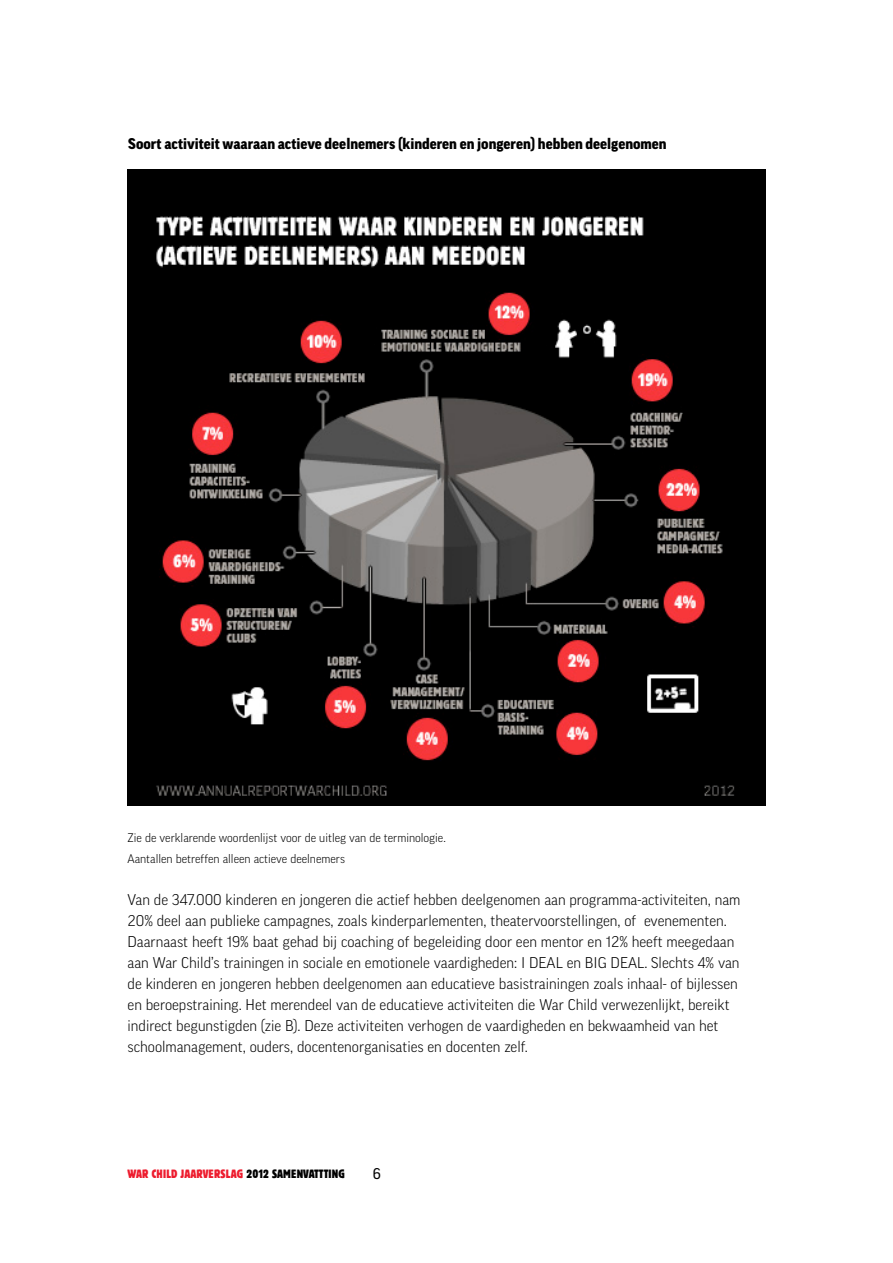
<style>
.page{position:relative;width:893px;height:1263px;background:#fff}
.page>*{position:absolute;margin:0;border:0;box-sizing:border-box;transform-origin:0 0}
.t1{font:300 15px/21px "Good LF";color:#000}
.t2{font:900 15px "Good OSF";color:#000}
.t3{font:15px "Good LF";color:#000}
.t4{font:300 12px/21px "Good LF";color:#000}
.t5{font:condensed 12px "Block BE";color:#ed1c2e}
.s1{color:#000}
</style>
<div class="page">
<img style="left:128px;top:169px;width:637px;height:636px">
<p class="t2" style="left:128px;top:135px;width:540px">Soort activiteit waaraan actieve deelnemers (kinderen en jongeren) hebben deelgenomen</p>
<p class="t4" style="left:128px;top:827px;width:320px">Zie de verklarende woordenlijst voor de uitleg van de terminologie.<br>Aantallen betreffen alleen actieve deelnemers</p>
<p class="t1" style="left:128px;top:889px;width:614px">Van de 347.000 kinderen en jongeren die actief hebben deelgenomen aan programma-activiteiten, nam 20% deel aan publieke campagnes, zoals kinderparlementen, theatervoorstellingen, of evenementen.<br>Daarnaast heeft 19% baat gehad bij coaching of begeleiding door een mentor en 12% heeft meegedaan aan War Child’s trainingen in sociale en emotionele vaardigheden: I DEAL en BIG DEAL. Slechts 4% van de kinderen en jongeren hebben deelgenomen aan educatieve basistrainingen zoals inhaal- of bijlessen en beroepstraining. Het merendeel van de educatieve activiteiten die War Child verwezenlijkt, bereikt indirect begunstigden (zie B). Deze activiteiten verhogen de vaardigheden en bekwaamheid van het schoolmanagement, ouders, docentenorganisaties en docenten zelf.</p>
<p class="t5" style="left:128px;top:1167px;width:219px">WAR CHILD JAARVERSLAG <span class="s1">2012 SAMENVATTTING</span></p>
<p class="t3" style="left:373px;top:1166px;width:10px">6</p>
</div>
